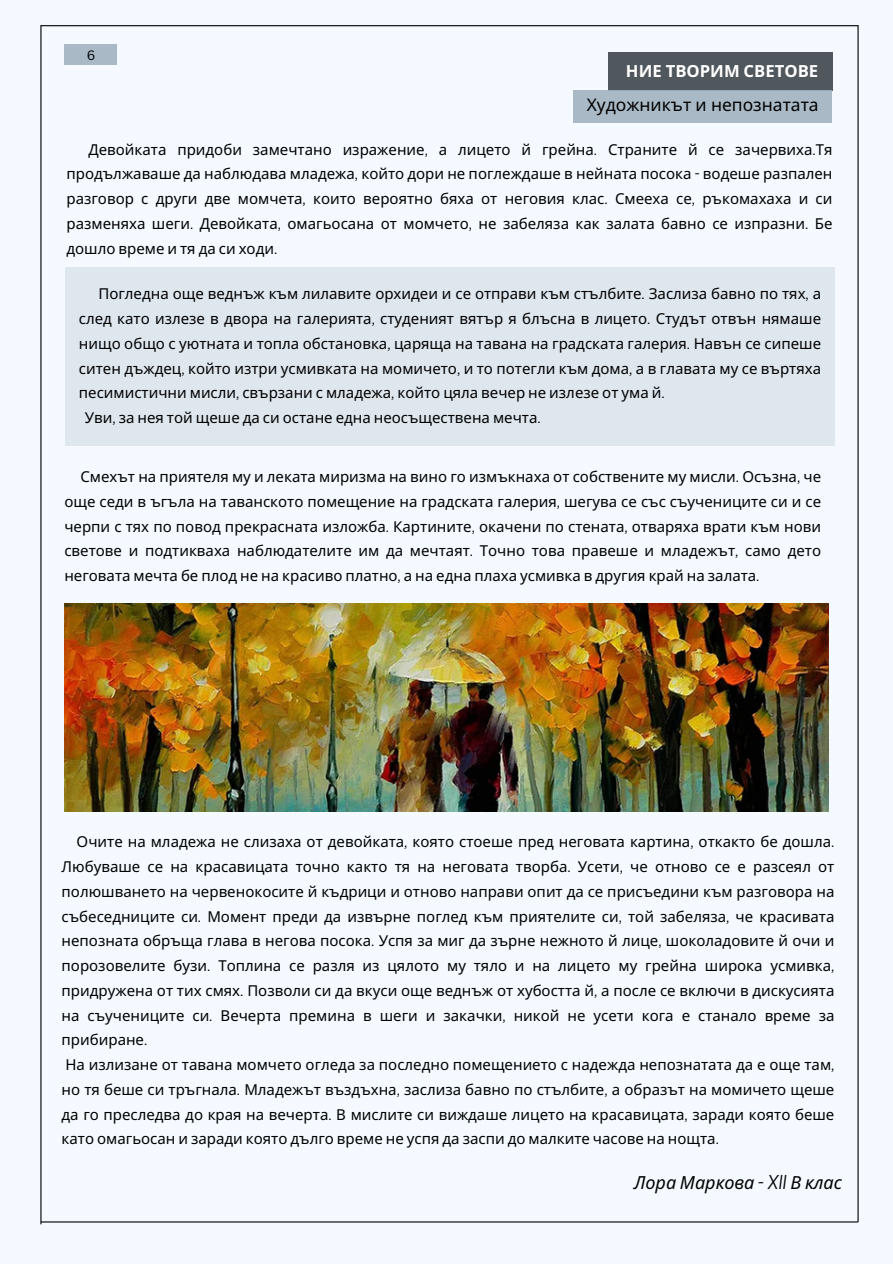
<style>
.page{position:relative;width:893px;height:1264px;background:#fff}
.page>*{position:absolute;margin:0;border:0;box-sizing:border-box;transform-origin:0 0}
.t1{font:italic 18px "Noto Sans";color:#000}
.t2{font:17.4px "Noto Sans";color:#000}
.t3{font:700 16.65px "Noto Sans";color:#fff}
.t4{font:15px/24.8px "Noto Sans";color:#000;text-align:justify}
.t5{font:13.2px "Canva Sans";color:#000}
.s1{font-family:"Cooper Hewitt"}
</style>
<div class="page">
<div style="left:0;top:0;width:892px;height:1263px;background:#f4faff"></div>
<hr style="left:41px;top:25px;width:817px;height:1px;background:#000">
<hr style="left:40px;top:25px;width:1px;height:1199px;background:#000">
<hr style="left:857px;top:25px;width:1px;height:1196px;background:#000">
<hr style="left:41px;top:1221px;width:817px;height:1px;background:#000">
<div style="left:64px;top:45px;width:53px;height:20px;background:#a9b9c5"></div>
<div style="left:608px;top:52px;width:224px;height:38px;background:#51585d"></div>
<div style="left:65px;top:267px;width:769px;height:179px;background:#dee7ee"></div>
<div style="left:572px;top:90px;width:259px;height:32px;background:#a9b9c5"></div>
<img style="left:64px;top:603px;width:764px;height:208px">
<p class="t5" style="left:87px;top:46px;width:10px">6</p>
<p class="t3" style="left:626px;top:60px;width:194px">НИЕ ТВОРИМ СВЕТОВЕ</p>
<p class="t2" style="left:586px;top:92px;width:233px">Художникът и непознатата</p>
<h1 class="t4" style="left:66px;top:136px;width:767px;text-indent:22px">Девойката придоби замечтано изражение<span class="s1">,</span> а лицето й грейна<span class="s1">.</span> Страните й се зачервиха<span class="s1">.</span>Тя продължаваше да наблюдава младежа<span class="s1">,</span> който дори не поглеждаше в нейната посока <span class="s1">-</span> водеше разпален разговор с други две момчета<span class="s1">,</span> които вероятно бяха от неговия клас<span class="s1">.</span> Смееха се<span class="s1">,</span> ръкомахаха и си разменяха шеги<span class="s1">.</span> Девойката<span class="s1">,</span> омагьосана от момчето<span class="s1">,</span> не забеляза как залата бавно се изпразни<span class="s1">.</span> Бе дошло време и тя да си ходи<span class="s1">.</span></h1>
<p class="t4" style="left:79px;top:281px;width:743px;text-indent:19px">Погледна още веднъж към лилавите орхидеи и се отправи към стълбите<span class="s1">.</span> Заслиза бавно по тях<span class="s1">,</span> а след като излезе в двора на галерията<span class="s1">,</span> студеният вятър я блъсна в лицето<span class="s1">.</span> Студът отвън нямаше нищо общо с уютната и топла обстановка<span class="s1">,</span> царяща на тавана на градската галерия<span class="s1">.</span> Навън се сипеше ситен дъждец<span class="s1">,</span> който изтри усмивката на момичето<span class="s1">,</span> и то потегли към дома<span class="s1">,</span> а в главата му се въртяха песимистични мисли<span class="s1">,</span> свързани с младежа<span class="s1">,</span> който цяла вечер не излезе от ума й<span class="s1">.</span></p>
<p class="t4" style="left:85px;top:405px;width:457px">Уви<span class="s1">,</span> за нея той щеше да си остане една неосъществена мечта<span class="s1">.</span></p>
<p class="t4" style="left:64px;top:464px;width:758px;text-indent:16px">Смехът на приятеля му и леката миризма на вино го измъкнаха от собствените му мисли<span class="s1">.</span> Осъзна<span class="s1">,</span> че още седи в ъгъла на таванското помещение на градската галерия<span class="s1">,</span> шегува се със съучениците си и се черпи с тях по повод прекрасната изложба<span class="s1">.</span> Картините<span class="s1">,</span> окачени по стената<span class="s1">,</span> отваряха врати към нови светове и подтикваха наблюдателите им да мечтаят<span class="s1">.</span> Точно това правеше и младежът<span class="s1">,</span> само дето неговата мечта бе плод не на красиво платно<span class="s1">,</span> а на една плаха усмивка в другия край на залата<span class="s1">.</span></p>
<p class="t4" style="left:62px;top:829px;width:774px;text-indent:15px">Очите на младежа не слизаха от девойката<span class="s1">,</span> която стоеше пред неговата картина<span class="s1">,</span> откакто бе дошла<span class="s1">.<br></span>Любуваше се на красавицата точно както тя на неговата творба<span class="s1">.</span> Усети<span class="s1">,</span> че отново се е разсеял от полюшването на червенокосите й къдрици и отново направи опит да се присъедини към разговора на събеседниците си<span class="s1">.</span> Момент преди да извърне поглед към приятелите си<span class="s1">,</span> той забеляза<span class="s1">,</span> че красивата непозната обръща глава в негова посока<span class="s1">.</span> Успя за миг да зърне нежното й лице<span class="s1">,</span> шоколадовите й очи и порозовелите бузи<span class="s1">.</span> Топлина се разля из цялото му тяло и на лицето му грейна широка усмивка<span class="s1">, </span>придружена от тих смях<span class="s1">.</span> Позволи си да вкуси още веднъж от хубостта й<span class="s1">,</span> а после се включи в дискусията на съучениците си<span class="s1">.</span> Вечерта премина в</p>
<h2 class="t4" style="left:380px;top:1002px;width:456px">шеги и закачки<span class="s1">,</span> никой не усети кога е станало време за</h2>
<h2 class="t4" style="left:62px;top:1027px;width:774px;text-align:left">прибиране<span class="s1">.<br></span>На излизане от тавана момчето огледа за последно помещението с надежда непознатата да е още там<span class="s1">, </span>но тя беше си тръгнала<span class="s1">.</span> Младежът въздъхна<span class="s1">,</span> заслиза бавно по стълбите<span class="s1">,</span> а образът на момичето щеше да го преследва до края на вечерта<span class="s1">.</span> В мислите си виждаше лицето на красавицата<span class="s1">,</span> заради която беше като омагьосан и заради която дълго време не успя да заспи до малките часове на нощта<span class="s1">.</span></h2>
<p class="t1" style="left:633px;top:1170px;width:210px">Лора Маркова <span class="s1">- XII</span> В клас</p>
</div>
